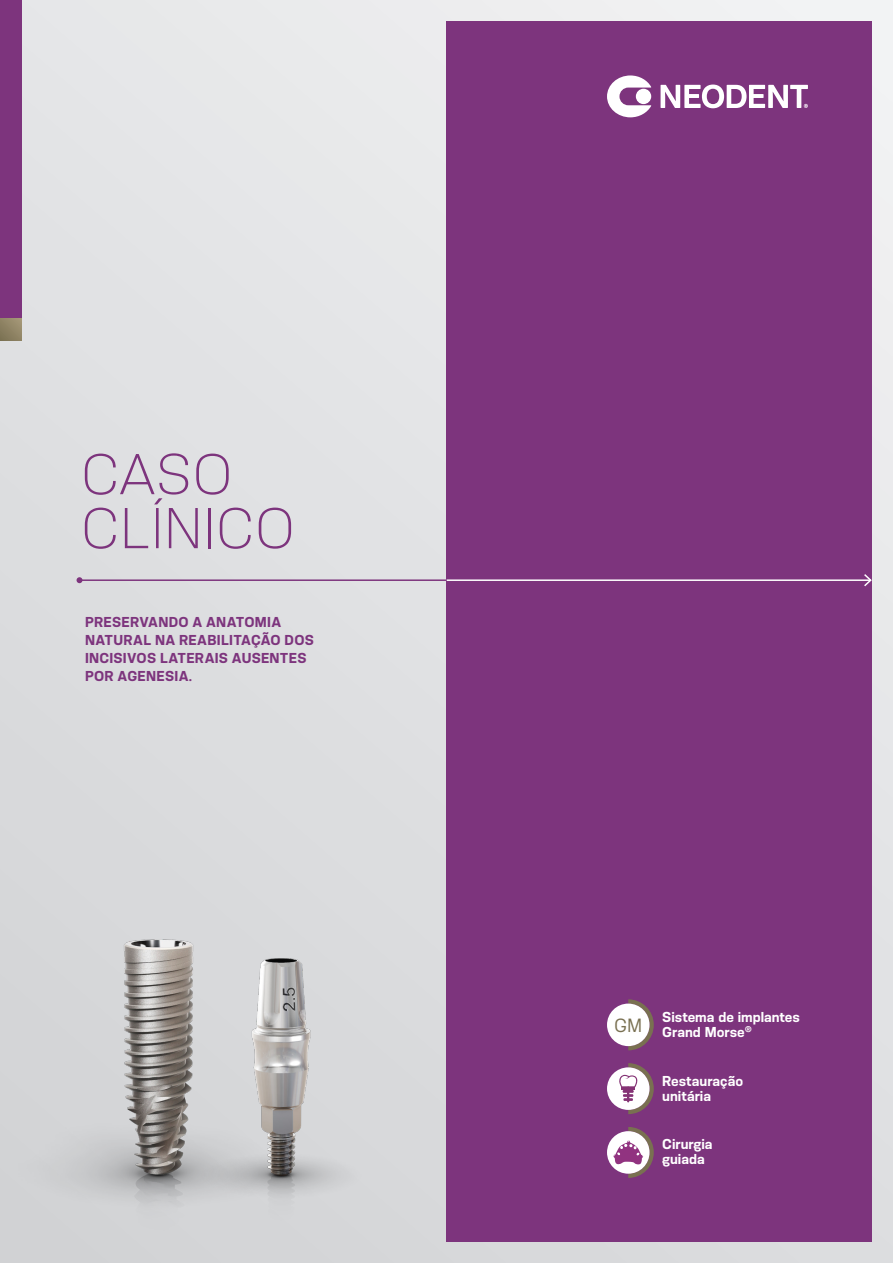
<style>
.page{position:relative;width:893px;height:1263px;background:#e0e1e3}
.page>*{position:absolute;margin:0;border:0;box-sizing:border-box;transform-origin:0 0}
.t1{font:300 54px/54px "Konsens";color:#7d347d}
.t2{font:18px "Konsens";color:#797051}
.t3{font:700 13.5px/18px "Konsens";letter-spacing:.02em;color:#7d347d}
.t4{font:700 13.5px/15px "Konsens";color:#fff}
</style>
<div class="page">
<div style="left:0;top:0;width:21px;height:319px;background:#7d347d"></div>
<svg style="left:0;top:319px;width:21px;height:21px"></svg>
<div style="left:446px;top:21px;width:426px;height:1221px;background:#7d347d"></div>
<hr style="left:446px;top:579px;width:425px;height:2px;background:#fff">
<svg style="left:862px;top:574px;width:10px;height:13px"></svg>
<hr style="left:80px;top:579px;width:366px;height:2px;background:#7d347d">
<svg style="left:77px;top:577px;width:5px;height:6px"></svg>
<svg style="left:607px;top:75px;width:44px;height:42px"></svg>
<div style="left:636px;top:89px;width:15px;height:15px;background:#fff;border-radius:50%"></div>
<svg style="left:661px;top:85px;width:147px;height:23px"></svg>
<img style="left:18px;top:885px;width:124px;height:362px">
<svg style="left:628px;top:999px;width:26px;height:51px"></svg>
<div style="left:607px;top:1003px;width:42px;height:43px;background:#fff;border-radius:50%"></div>
<div style="left:607px;top:1067px;width:42px;height:43px;background:#fff;border-radius:50%"></div>
<div style="left:607px;top:1131px;width:42px;height:43px;background:#fff;border-radius:50%"></div>
<svg style="left:613px;top:1127px;width:41px;height:51px"></svg>
<svg style="left:619px;top:1063px;width:35px;height:51px"></svg>
<img style="left:142px;top:939px;width:279px;height:313px">
<p class="t1" style="left:81px;top:446px;width:216px">CASO<br>CLÍNICO</p>
<p class="t3" style="left:85px;top:613px;width:230px">PRESERVANDO A ANATOMIA<br>NATURAL NA REABILITAÇÃO DOS<br>INCISIVOS LATERAIS AUSENTES<br>POR AGENESIA.</p>
<p class="t2" style="left:614px;top:1014px;width:30px">GM</p>
<p class="t4" style="left:662px;top:1009px;width:139px">Sistema de implantes<br>Grand Morse<sup>®</sup></p>
<p class="t4" style="left:662px;top:1072px;width:82px">Restauração unitária</p>
<p class="t4" style="left:662px;top:1136px;width:52px">Cirurgia guiada</p>
</div>
